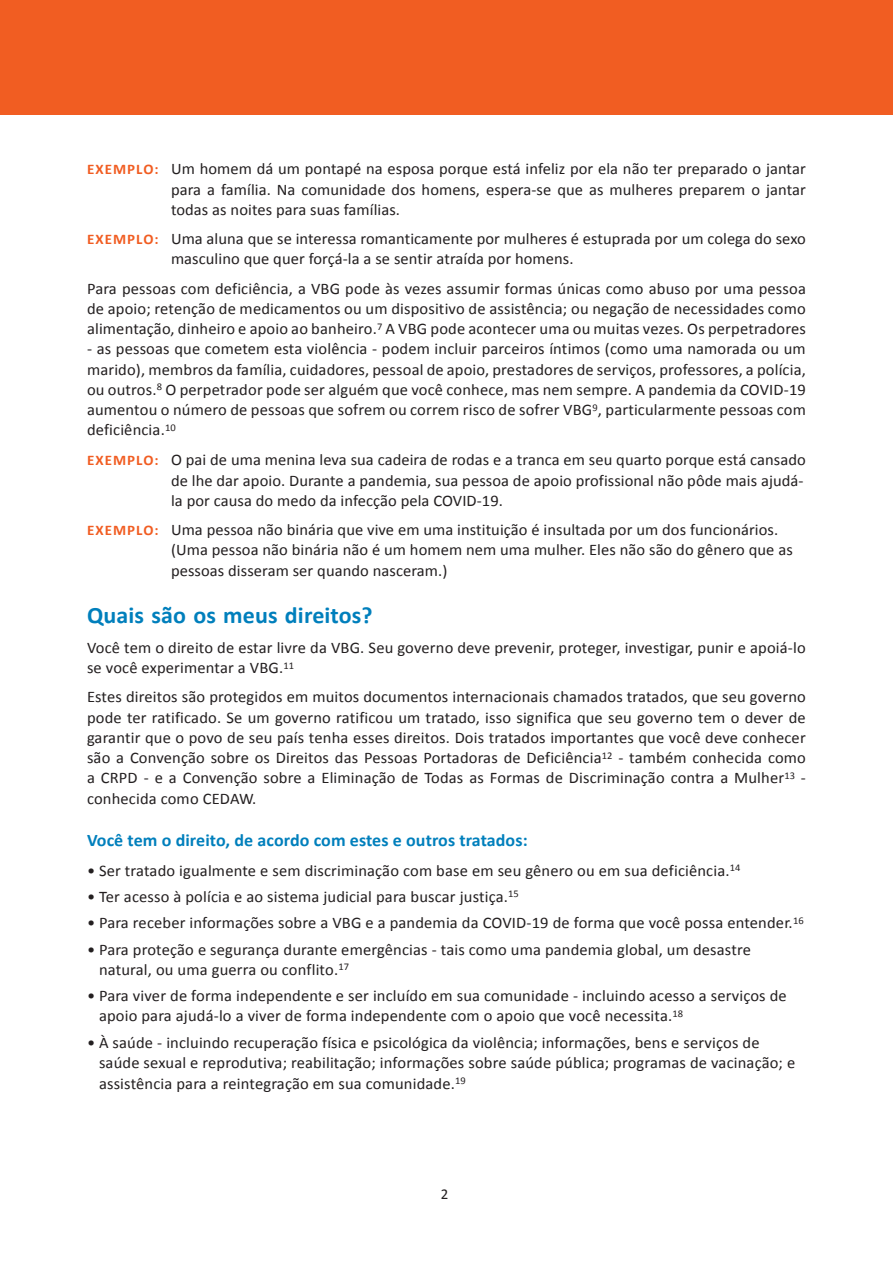
<style>
.page{position:relative;width:893px;height:1263px;background:#fff}
.page>*{position:absolute;margin:0;border:0;box-sizing:border-box;transform-origin:0 0}
.Subhead_Level_1__No{font:700 23.55px "Calibri";letter-spacing:.005em;color:#007fbc}
.Sub_Sub_Title{font:700 17.7px "Calibri";letter-spacing:.005em;color:#007fbc}
.BODY_TEXT__ITALIC_OR{font:16.2px/20.2px "Calibri";letter-spacing:.01em;color:#231f20}
.EXAMPLE{font:16.2px/20.2px "Calibri";letter-spacing:.005em;color:#231f20}
.t1{font:15px "Calibri";color:#231f20}
.s1{font-weight:700;font-size:14.7px;color:#f15d22}
</style>
<div class="page">
<div style="left:0;top:0;width:893px;height:115px;background:#f15d22"></div>
<p class="BODY_TEXT__ITALIC_OR" style="left:171px;top:159px;width:636px;text-align:justify;text-indent:-84px"><span class="s1">EXEMPLO:</span> Um homem dá um pontapé na esposa porque está infeliz por ela não ter preparado o jantar para a família. Na comunidade dos homens, espera-se que as mulheres preparem o jantar todas as noites para suas famílias.</p>
<p class="BODY_TEXT__ITALIC_OR" style="left:171px;top:229px;width:636px;text-indent:-84px"><span class="s1">EXEMPLO:</span> Uma aluna que se interessa romanticamente por mulheres é estuprada por um colega do sexo masculino que quer forçá-la a se sentir atraída por homens.</p>
<p class="BODY_TEXT__ITALIC_OR" style="left:87px;top:278px;width:720px;text-align:justify">Para pessoas com deficiência, a VBG pode às vezes assumir formas únicas como abuso por uma pessoa de apoio; retenção de medicamentos ou um dispositivo de assistência; ou negação de necessidades como alimentação, dinheiro e apoio ao banheiro.<sup>7</sup> A VBG pode acontecer uma ou muitas vezes. Os perpetradores</p>
<p class="BODY_TEXT__ITALIC_OR" style="left:87px;top:339px;width:720px;text-align:justify">- as pessoas que cometem esta violência - podem incluir parceiros íntimos (como uma namorada ou um marido), membros da família, cuidadores, pessoal de apoio, prestadores de serviços, professores, a polícia, ou outros.<sup>8</sup> O perpetrador pode ser alguém que você conhece, mas nem sempre. A pandemia da COVID-19 aumentou o número de pessoas que sofrem ou correm risco de sofrer VBG<sup>9</sup>, particularmente pessoas com deficiência.<sup>10</sup></p>
<p class="EXAMPLE" style="left:171px;top:450px;width:636px;text-indent:-84px"><span class="s1">EXEMPLO:</span> O pai de uma menina leva sua cadeira de rodas e a tranca em seu quarto porque está cansado de lhe dar apoio. Durante a pandemia, sua pessoa de apoio profissional não pôde mais ajudá&shy;la por causa do medo da infecção pela COVID-19.</p>
<p class="EXAMPLE" style="left:171px;top:519px;width:623px;line-height:20.7px;text-indent:-84px"><span class="s1">EXEMPLO:</span> Uma pessoa não binária que vive em uma instituição é insultada por um dos funcionários. (Uma pessoa não binária não é um homem nem uma mulher. Eles não são do gênero que as pessoas disseram ser quando nasceram.)</p>
<h2 class="Subhead_Level_1__No" style="left:87px;top:600px;width:287px">Quais são os meus direitos?</h2>
<p class="BODY_TEXT__ITALIC_OR" style="left:87px;top:637px;width:720px">Você tem o direito de estar livre da VBG. Seu governo deve prevenir, proteger, investigar, punir e apoiá-lo se você experimentar a VBG.<sup>11</sup></p>
<p class="BODY_TEXT__ITALIC_OR" style="left:87px;top:687px;width:720px;text-align:justify">Estes direitos são protegidos em muitos documentos internacionais chamados tratados, que seu governo pode ter ratificado. Se um governo ratificou um tratado, isso significa que seu governo tem o dever de garantir que o povo de seu país tenha esses direitos. Dois tratados importantes que você deve conhecer são a Convenção sobre os Direitos das Pessoas Portadoras de Deficiência<sup>12</sup> - também conhecida como a CRPD - e a Convenção sobre a Eliminação de Todas as Formas de Discriminação contra a Mulher<sup>13</sup> - conhecida como CEDAW.</p>
<p class="Sub_Sub_Title" style="left:87px;top:828px;width:442px">Você tem o direito, de acordo com estes e outros tratados:</p>
<p class="BODY_TEXT__ITALIC_OR" style="left:87px;top:860px;width:655px">• Ser tratado igualmente e sem discriminação com base em seu gênero ou em sua deficiência.<sup>14</sup></p>
<p class="BODY_TEXT__ITALIC_OR" style="left:87px;top:886px;width:433px">• Ter acesso à polícia e ao sistema judicial para buscar justiça.<sup>15</sup></p>
<p class="BODY_TEXT__ITALIC_OR" style="left:87px;top:913px;width:718px">• Para receber informações sobre a VBG e a pandemia da COVID-19 de forma que você possa entender.<sup>16</sup></p>
<p class="BODY_TEXT__ITALIC_OR" style="left:99px;top:939px;width:653px;text-indent:-12px">• Para proteção e segurança durante emergências - tais como uma pandemia global, um desastre natural, ou uma guerra ou conflito.<sup>17</sup></p>
<p class="BODY_TEXT__ITALIC_OR" style="left:99px;top:985px;width:689px;text-indent:-12px">• Para viver de forma independente e ser incluído em sua comunidade - incluindo acesso a serviços de apoio para ajudá-lo a viver de forma independente com o apoio que você necessita.<sup>18</sup></p>
<p class="BODY_TEXT__ITALIC_OR" style="left:99px;top:1032px;width:698px;line-height:20.7px;text-indent:-12px">• À saúde - incluindo recuperação física e psicológica da violência; informações, bens e serviços de saúde sexual e reprodutiva; reabilitação; informações sobre saúde pública; programas de vacinação; e assistência para a reintegração em sua comunidade.<sup>19</sup></p>
<p class="t1" style="left:441px;top:1184px;width:9px">2</p>
</div>
